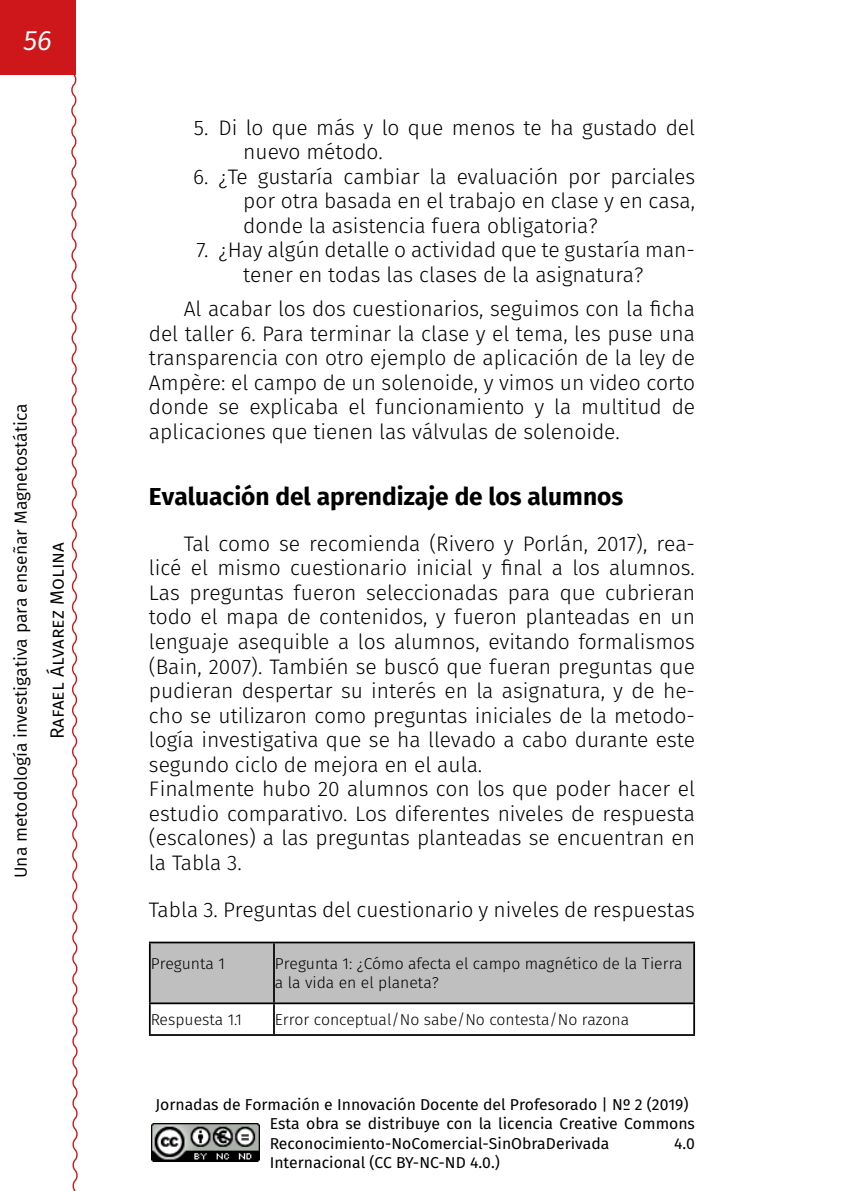
<style>
.page{position:relative;width:844px;height:1191px;background:#fff}
.page>*{position:absolute;margin:0;border:0;box-sizing:border-box;transform-origin:0 0}
.t1{font:italic 28px "Fira Sans";color:#fff}
._40_Enunciado_01{font:700 24.5px "Fira Sans";color:#000}
._00_texto_normal{font:300 21px/24.5px "Fira Sans";color:#000;text-align:justify}
._75_Titulo_de_tabla{font:300 21px "Fira Sans";letter-spacing:-.005em;color:#000}
.t2{font:19.25px "Fira Sans";color:#000}
.t3{font:17.5px "Fira Sans";color:#000}
.t4{font:15.75px/19.2px "Fira Sans";color:#000}
._70_tabla_izquierda{font:300 15.75px/19.2px "Fira Sans";color:#000}
</style>
<div class="page">
<div style="left:0;top:0;width:75px;height:74px;background:#cd171a"></div>
<svg style="left:70px;top:73px;width:8px;height:1118px"></svg>
<img style="left:151px;top:1123px;width:109px;height:38px">
<div style="left:151px;top:943px;width:542px;height:59px;background:#bfbfbf"></div>
<hr style="left:149px;top:941px;width:125px;height:2px;background:#000">
<hr style="left:149px;top:943px;width:2px;height:59px;background:#000">
<hr style="left:274px;top:941px;width:420px;height:2px;background:#000">
<hr style="left:273px;top:943px;width:2px;height:59px;background:#000">
<hr style="left:693px;top:943px;width:1px;height:59px;background:#000">
<hr style="left:149px;top:1002px;width:125px;height:2px;background:#000">
<hr style="left:149px;top:1004px;width:2px;height:30px;background:#000">
<hr style="left:274px;top:1002px;width:420px;height:2px;background:#000">
<hr style="left:273px;top:1004px;width:2px;height:30px;background:#000">
<hr style="left:693px;top:1004px;width:1px;height:30px;background:#000">
<hr style="left:149px;top:1034px;width:125px;height:2px;background:#000">
<hr style="left:274px;top:1034px;width:420px;height:2px;background:#000">
<h1 class="t1" style="left:23px;top:21px;width:30px">56</h1>
<p class="t3" style="left:8px;top:878px;width:476px;rotate:-90deg">Una metodología investigativa para enseñar Magnetostática</p>
<p class="t2" style="left:44px;top:739px;width:199px;rotate:-90deg">Rafael Álvarez Molina</p>
<p class="_00_texto_normal" style="left:243px;top:115px;width:453px;text-indent:-49px">5. Di lo que más y lo que menos te ha gustado del nuevo método.</p>
<p class="_00_texto_normal" style="left:243px;top:164px;width:453px;text-indent:-50px">6. ¿Te gustaría cambiar la evaluación por parciales por otra basada en el trabajo en clase y en casa, donde la asistencia fuera obligatoria?</p>
<p class="_00_texto_normal" style="left:197px;top:238px;width:499px;text-align:center">7. ¿Hay algún detalle o actividad que te gustaría man&shy;tener en todas las clases de la asignatura?</p>
<p class="_00_texto_normal" style="left:149px;top:297px;width:547px;text-indent:35px">Al acabar los dos cuestionarios, seguimos con la ficha del taller 6. Para terminar la clase y el tema, les puse una transparencia con otro ejemplo de aplicación de la ley de Ampère: el campo de un solenoide, y vimos un video corto donde se explicaba el funcionamiento y la multitud de aplicaciones que tienen las válvulas de solenoide.</p>
<p class="_40_Enunciado_01" style="left:149px;top:480px;width:475px">Evaluación del aprendizaje de los alumnos</p>
<p class="_00_texto_normal" style="left:149px;top:531px;width:547px;text-indent:35px">Tal como se recomienda (Rivero y Porlán, 2017), rea&shy;licé el mismo cuestionario inicial y final a los alumnos.<br>Las preguntas fueron seleccionadas para que cubrieran todo el mapa de contenidos, y fueron planteadas en un lenguaje asequible a los alumnos, evitando formalismos (Bain, 2007). También se buscó que fueran preguntas que pudieran despertar su interés en la asignatura, y de he&shy;cho se utilizaron como preguntas iniciales de la metodo&shy;logía investigativa que se ha llevado a cabo durante este segundo ciclo de mejora en el aula.</p>
<p class="_00_texto_normal" style="left:149px;top:776px;width:547px">Finalmente hubo 20 alumnos con los que poder hacer el estudio comparativo. Los diferentes niveles de respuesta (escalones) a las preguntas planteadas se encuentran en la Tabla 3.</p>
<p class="_75_Titulo_de_tabla" style="left:149px;top:895px;width:547px">Tabla 3. Preguntas del cuestionario y niveles de respuestas</p>
<p class="_70_tabla_izquierda" style="left:151px;top:954px;width:76px">Pregunta 1</p>
<p class="_70_tabla_izquierda" style="left:275px;top:954px;width:409px">Pregunta 1: ¿Cómo afecta el campo magnético de la Tierra a la vida en el planeta?</p>
<p class="_70_tabla_izquierda" style="left:151px;top:1010px;width:93px">Respuesta 1.1</p>
<p class="_70_tabla_izquierda" style="left:275px;top:1010px;width:356px">Error conceptual/No sabe/No contesta/No razona</p>
<p class="t4" style="left:270px;top:1095px;width:426px;text-indent:-114px">Jornadas de Formación e Innovación Docente del Profesorado | Nº 2 (2019)<br>Esta obra se distribuye con la licencia Creative Commons<br>Reconocimiento-NoComercial-SinObraDerivada</p>
<p class="t4" style="left:674px;top:1133px;width:22px">4.0</p>
<p class="t4" style="left:270px;top:1152px;width:231px">Internacional (CC BY-NC-ND 4.0.)</p>
</div>
